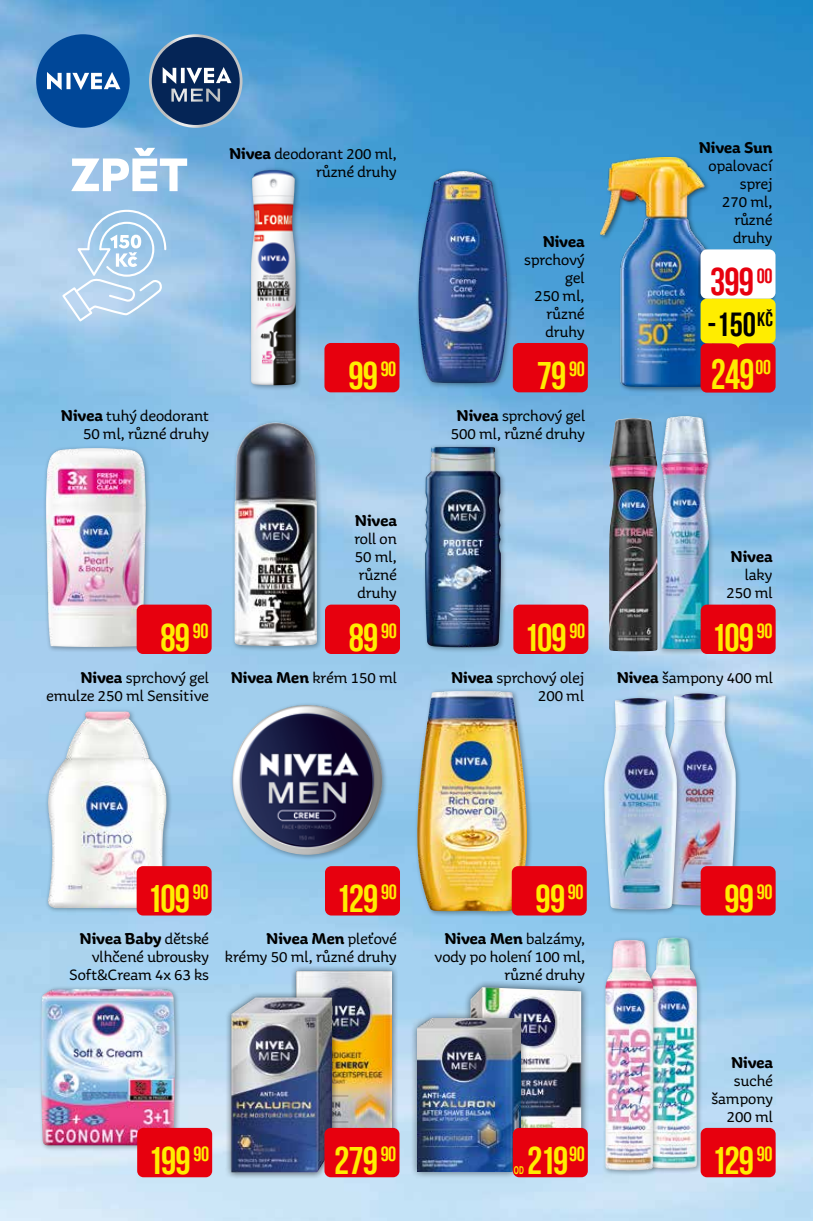
<style>
.page{position:relative;width:813px;height:1221px;background:#fff}
.page>*{position:absolute;margin:0;border:0;box-sizing:border-box;transform-origin:0 0}
.t1{font:42px "Bebas Neue";color:#ffed00;scale:.9 1}
.t2{font:38.4px "Bebas Neue";letter-spacing:-.02em;color:#ffed00}
.t3{font:38.4px "Bebas Neue";color:#e7000e}
.t4{font:33.3px "Bebas Neue";color:#000}
.t5{font:20.4px "Bebas Neue";letter-spacing:-.02em;color:#ffed00}
.t6{font:20.4px "Bebas Neue";color:#e7000e}
.t7{font:19.8px "Bebas Neue";color:#ffed00}
.t8{font:16.5px/18px "Aniuk";color:#000;text-align:right}
.t9{font:700 16.5px "Aniuk";color:#000}
.t10{font:700 condensed 10.8px "Nimbus Sans LOT";color:#ffed00;scale:.75 1}
.s1{font-weight:700}
</style>
<div class="page">
<img style="left:0;top:0;width:812px;height:1220px">
<div style="left:36px;top:34px;width:94px;height:94px;background:#004798;border-radius:50%"></div>
<svg style="left:47px;top:72px;width:73px;height:18px"></svg>
<svg style="left:149px;top:34px;width:93px;height:94px"></svg>
<svg style="left:152px;top:37px;width:87px;height:88px;background:#365780"></svg>
<svg style="left:60px;top:209px;width:107px;height:114px;background:#b4d3ed"></svg>
<svg style="left:71px;top:148px;width:116px;height:43px"></svg>
<div style="left:290px;top:964px;width:108px;height:188px;background:#000;opacity:.6"></div>
<img style="left:296px;top:971px;width:95px;height:156px">
<div style="left:231px;top:419px;width:91px;height:232px;background:#000;opacity:.3"></div>
<img style="left:234px;top:422px;width:83px;height:224px">
<div style="left:248px;top:167px;width:54px;height:224px;background:#000;opacity:.3"></div>
<img style="left:251px;top:170px;width:45px;height:216px">
<div style="left:415px;top:168px;width:98px;height:221px;background:#000;opacity:.3"></div>
<img style="left:418px;top:171px;width:89px;height:212px">
<div style="left:43px;top:445px;width:109px;height:207px;background:#000;opacity:.3"></div>
<img style="left:46px;top:448px;width:100px;height:199px">
<div style="left:422px;top:444px;width:84px;height:209px;background:#000;opacity:.3"></div>
<img style="left:425px;top:446px;width:75px;height:201px">
<div style="left:659px;top:690px;width:82px;height:221px;background:#000;opacity:.3"></div>
<img style="left:662px;top:693px;width:73px;height:212px">
<div style="left:600px;top:694px;width:82px;height:221px;background:#000;opacity:.3"></div>
<img style="left:604px;top:698px;width:72px;height:211px">
<div style="left:45px;top:708px;width:127px;height:205px;background:#000;opacity:.3"></div>
<img style="left:47px;top:711px;width:120px;height:197px">
<div style="left:230px;top:702px;width:158px;height:158px;background:#000;opacity:.3"></div>
<img style="left:232px;top:704px;width:150px;height:150px;border-radius:75px">
<div style="left:414px;top:688px;width:118px;height:229px;background:#000;opacity:.3"></div>
<img style="left:416px;top:690px;width:110px;height:221px">
<div style="left:646px;top:935px;width:56px;height:239px;background:#000;opacity:.3"></div>
<img style="left:658px;top:937px;width:38px;height:231px">
<div style="left:602px;top:937px;width:56px;height:238px;background:#000;opacity:.3"></div>
<img style="left:605px;top:939px;width:48px;height:231px">
<div style="left:38px;top:985px;width:142px;height:166px;background:#000;opacity:.3"></div>
<img style="left:41px;top:988px;width:134px;height:157px">
<div style="left:462px;top:979px;width:126px;height:167px;background:#000;opacity:.6"></div>
<img style="left:470px;top:987px;width:111px;height:140px">
<div style="left:409px;top:1011px;width:119px;height:168px;background:#000;opacity:.6"></div>
<img style="left:417px;top:1018px;width:103px;height:153px">
<div style="left:224px;top:990px;width:114px;height:188px;background:#000;opacity:.6"></div>
<img style="left:231px;top:997px;width:101px;height:175px">
<div style="left:657px;top:413px;width:57px;height:241px;background:#000;opacity:.3"></div>
<img style="left:660px;top:416px;width:48px;height:233px">
<div style="left:598px;top:156px;width:120px;height:237px;background:#000;opacity:.45"></div>
<img style="left:600px;top:158px;width:111px;height:228px">
<img style="left:609px;top:418px;width:48px;height:233px">
<div style="left:324px;top:343px;width:75px;height:49px;background:#e7000e;border-radius:6px"></div>
<div style="left:512px;top:343px;width:75px;height:49px;background:#e7000e;border-radius:6px"></div>
<div style="left:137px;top:604px;width:74px;height:50px;background:#e7000e;border-radius:6px"></div>
<div style="left:137px;top:866px;width:74px;height:49px;background:#e7000e;border-radius:6px"></div>
<div style="left:325px;top:866px;width:75px;height:49px;background:#e7000e;border-radius:6px"></div>
<div style="left:324px;top:1127px;width:75px;height:50px;background:#e7000e;border-radius:6px"></div>
<div style="left:137px;top:1127px;width:75px;height:50px;background:#e7000e;border-radius:6px"></div>
<div style="left:511px;top:866px;width:75px;height:49px;background:#e7000e;border-radius:6px"></div>
<div style="left:700px;top:866px;width:75px;height:49px;background:#e7000e;border-radius:6px"></div>
<div style="left:700px;top:1127px;width:75px;height:50px;background:#e7000e;border-radius:6px"></div>
<div style="left:325px;top:604px;width:75px;height:50px;background:#e7000e;border-radius:6px"></div>
<div style="left:513px;top:604px;width:75px;height:50px;background:#e7000e;border-radius:6px"></div>
<div style="left:700px;top:604px;width:75px;height:50px;background:#e7000e;border-radius:6px"></div>
<div style="left:697px;top:249px;width:79px;height:54px;background:#000;opacity:.3"></div>
<div style="left:700px;top:249px;width:75px;height:50px;background:#fff;border-radius:6px"></div>
<div style="left:700px;top:343px;width:75px;height:49px;background:#e7000e;border-radius:6px"></div>
<svg style="left:700px;top:299px;width:75px;height:49px;background:#f8d604"></svg>
<div style="left:512px;top:1127px;width:75px;height:50px;background:#e7000e;border-radius:6px"></div>
<p class="t8" style="left:229px;top:145px;width:169px"><span class="s1">Nivea</span> deodorant 200 ml, různé druhy</p>
<p class="t8" style="left:61px;top:406px;width:149px"><span class="s1">Nivea</span> tuhý deodorant<br>50 ml, různé druhy</p>
<p class="t9" style="left:542px;top:231px;width:43px">Nivea</p>
<p class="t8" style="left:524px;top:250px;width:62px">sprchový gel<br>250 ml, různé druhy</p>
<h2 class="t2" style="left:348px;top:354px;width:31px">99</h2>
<p class="t5" style="left:568px;top:358px;width:17px">90</p>
<p class="t5" style="left:380px;top:358px;width:17px">90</p>
<h2 class="t2" style="left:536px;top:354px;width:31px">79</h2>
<p class="t8" style="left:450px;top:406px;width:136px;text-align:center"><span class="s1">Nivea</span> sprchový gel<br>500 ml, různé druhy</p>
<p class="t9" style="left:698px;top:138px;width:75px">Nivea Sun</p>
<p class="t8" style="left:708px;top:156px;width:65px">opalovací sprej<br>270 ml, různé druhy</p>
<p class="t6" style="left:756px;top:264px;width:17px">00</p>
<h2 class="t3" style="left:709px;top:261px;width:45px">399</h2>
<h3 class="t4" style="left:707px;top:306px;width:67px">-150<sup>Kč</sup></h3>
<h1 class="t1" style="left:710px;top:352px;width:50px">249</h1>
<p class="t7" style="left:755px;top:356px;width:17px">00</p>
<p class="t9" style="left:355px;top:510px;width:43px">Nivea</p>
<p class="t8" style="left:354px;top:529px;width:44px;text-align:justify">roll on 50 ml, různé druhy</p>
<p class="t9" style="left:730px;top:546px;width:43px">Nivea</p>
<p class="t8" style="left:726px;top:565px;width:48px">laky<br>250 ml</p>
<p class="t5" style="left:193px;top:619px;width:17px">90</p>
<h2 class="t2" style="left:160px;top:616px;width:31px">89</h2>
<h2 class="t2" style="left:348px;top:616px;width:31px">89</h2>
<p class="t5" style="left:569px;top:619px;width:17px">90</p>
<p class="t5" style="left:381px;top:619px;width:17px">90</p>
<h2 class="t2" style="left:523px;top:616px;width:44px">109</h2>
<p class="t5" style="left:756px;top:619px;width:17px">90</p>
<h2 class="t2" style="left:710px;top:616px;width:44px">109</h2>
<p class="t8" style="left:46px;top:667px;width:164px"><span class="s1">Nivea</span> sprchový gel emulze 250 ml Sensitive</p>
<p class="t8" style="left:231px;top:668px;width:167px"><span class="s1">Nivea Men</span> krém 150 ml</p>
<p class="t8" style="left:451px;top:668px;width:134px"><span class="s1">Nivea</span> sprchový olej<br>200 ml</p>
<p class="t8" style="left:616px;top:668px;width:157px"><span class="s1">Nivea</span> šampony 400 ml</p>
<h2 class="t2" style="left:147px;top:877px;width:44px">109</h2>
<p class="t5" style="left:381px;top:881px;width:17px">90</p>
<p class="t5" style="left:193px;top:881px;width:17px">90</p>
<h2 class="t2" style="left:335px;top:877px;width:44px">129</h2>
<h2 class="t2" style="left:535px;top:877px;width:31px">99</h2>
<p class="t5" style="left:756px;top:881px;width:17px">90</p>
<p class="t5" style="left:567px;top:881px;width:17px">90</p>
<h2 class="t2" style="left:724px;top:877px;width:31px">99</h2>
<p class="t8" style="left:69px;top:929px;width:141px"><span class="s1">Nivea Baby</span> dětské vlhčené ubrousky<br>Soft&amp;Cream 4x 63 ks</p>
<p class="t8" style="left:225px;top:929px;width:173px"><span class="s1">Nivea Men</span> pleťové krémy 50 ml, různé druhy</p>
<p class="t8" style="left:434px;top:929px;width:152px"><span class="s1">Nivea Men</span> balzámy, vody po holení 100 ml, různé druhy</p>
<p class="t9" style="left:731px;top:1051px;width:43px">Nivea</p>
<p class="t8" style="left:711px;top:1070px;width:63px">suché šampony<br>200 ml</p>
<p class="t5" style="left:193px;top:1142px;width:17px">90</p>
<h2 class="t2" style="left:148px;top:1139px;width:44px">199</h2>
<p class="t5" style="left:380px;top:1142px;width:17px">90</p>
<h2 class="t2" style="left:334px;top:1139px;width:45px">279</h2>
<p class="t5" style="left:568px;top:1142px;width:17px">90</p>
<h2 class="t2" style="left:526px;top:1139px;width:43px">219</h2>
<p class="t10" style="left:513px;top:1163px;width:15px">OD</p>
<p class="t5" style="left:756px;top:1142px;width:17px">90</p>
<h2 class="t2" style="left:711px;top:1139px;width:44px">129</h2>
</div>
